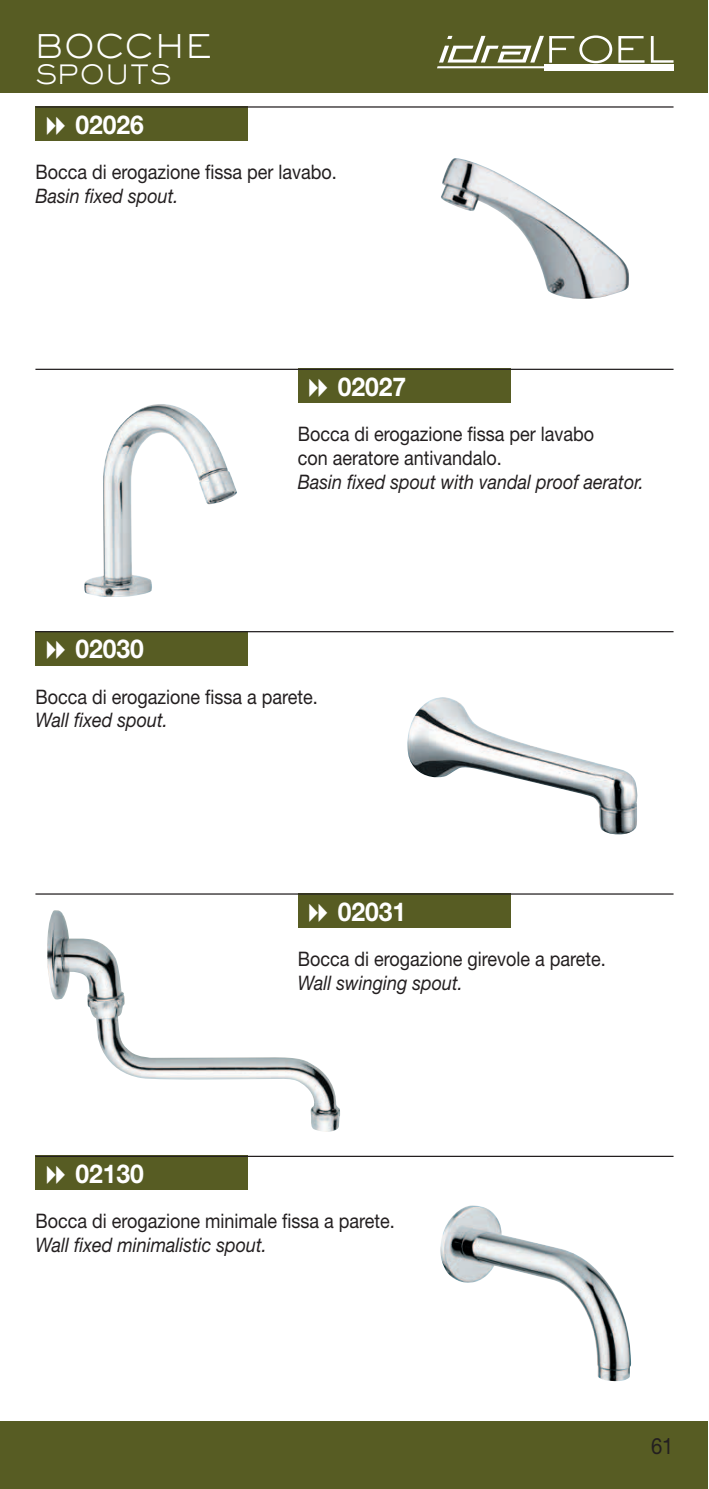
<style>
.page{position:relative;width:709px;height:1489px;background:#fff}
.page>*{position:absolute;margin:0;border:0;box-sizing:border-box;transform-origin:0 0}
.t1{font:300 32px "AT Sackers Gothic";color:#fff}
.t2{font:700 26px "Helvetica Neue";color:#fff;scale:.95 1}
.t3{font:300 26px "AT Sackers Gothic";color:#fff}
.t4{font:22.5px "Helvetica Neue";color:#231f20;scale:.9 1}
.t5{font:20px/23.8px "Helvetica Neue";color:#231f20;scale:.9 1}
.t6{font:italic 20px "Helvetica Neue";color:#231f20;scale:.9 1}
</style>
<div class="page">
<div style="left:0;top:1421px;width:708px;height:67px;background:#575c23"></div>
<div style="left:0;top:1px;width:708px;height:91px;background:#575c23"></div>
<svg style="left:618px;top:36px;width:26px;height:27px"></svg>
<svg style="left:651px;top:36px;width:22px;height:27px"></svg>
<div style="left:544px;top:64px;width:129px;height:6px;background:#fff"></div>
<hr style="left:437px;top:66px;width:107px;height:2px;background:#fff">
<svg style="left:439px;top:35px;width:173px;height:28px"></svg>
<img style="left:441px;top:158px;width:188px;height:141px">
<div style="left:35px;top:106px;width:213px;height:34px;background:#575c23"></div>
<hr style="left:35px;top:106px;width:638px;height:2px;background:#231f20">
<img style="left:84px;top:404px;width:153px;height:193px">
<div style="left:298px;top:369px;width:212px;height:34px;background:#575c23"></div>
<hr style="left:35px;top:369px;width:638px;height:1px;background:#231f20">
<div style="left:298px;top:893px;width:212px;height:34px;background:#575c23"></div>
<hr style="left:35px;top:893px;width:638px;height:1px;background:#231f20">
<img style="left:47px;top:910px;width:293px;height:222px">
<img style="left:407px;top:697px;width:231px;height:137px">
<div style="left:35px;top:631px;width:213px;height:34px;background:#575c23"></div>
<hr style="left:35px;top:631px;width:638px;height:1px;background:#231f20">
<img style="left:440px;top:1205px;width:191px;height:176px">
<div style="left:35px;top:1155px;width:213px;height:34px;background:#575c23"></div>
<hr style="left:35px;top:1155px;width:638px;height:1px;background:#231f20">
<svg style="left:309px;top:910px;width:18px;height:11px"></svg>
<h1 class="t1" style="left:35px;top:24px;width:179px">BOCCHE</h1>
<h2 class="t3" style="left:35px;top:57px;width:138px">SPOUTS</h2>
<h2 class="t2" style="left:75px;top:108px;width:74px">02026</h2>
<p class="t5" style="left:35px;top:160px;width:336px">Bocca di erogazione fissa per lavabo.</p>
<p class="t6" style="left:35px;top:183px;width:160px">Basin fixed spout.</p>
<h2 class="t2" style="left:338px;top:370px;width:74px">02027</h2>
<p class="t5" style="left:298px;top:422px;width:331px">Bocca di erogazione fissa per lavabo con aeratore antivandalo.</p>
<p class="t6" style="left:298px;top:469px;width:386px">Basin fixed spout with vandal proof aerator.</p>
<h2 class="t2" style="left:75px;top:633px;width:74px">02030</h2>
<p class="t5" style="left:35px;top:684px;width:315px">Bocca di erogazione fissa a parete.</p>
<p class="t6" style="left:35px;top:708px;width:149px">Wall fixed spout.</p>
<h2 class="t2" style="left:338px;top:895px;width:74px">02031</h2>
<p class="t5" style="left:298px;top:946px;width:344px">Bocca di erogazione girevole a parete.</p>
<p class="t6" style="left:298px;top:970px;width:185px">Wall swinging spout.</p>
<h2 class="t2" style="left:75px;top:1157px;width:74px">02130</h2>
<p class="t5" style="left:35px;top:1208px;width:401px">Bocca di erogazione minimale fissa a parete.</p>
<p class="t6" style="left:35px;top:1232px;width:259px">Wall fixed minimalistic spout.</p>
<p class="t4" style="left:651px;top:1431px;width:26px">61</p>
</div>
